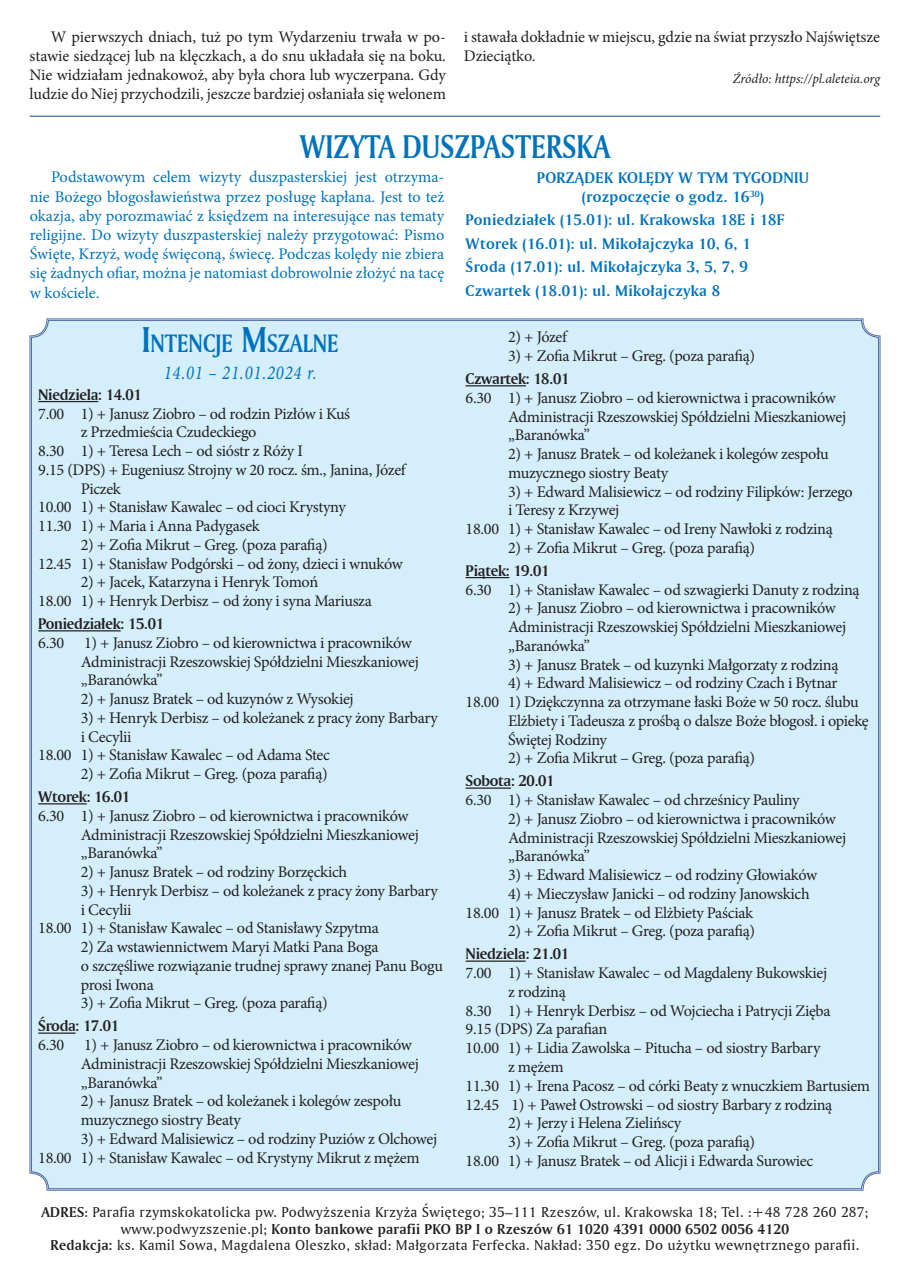
<style>
.page{position:relative;width:910px;height:1280px;background:#fff}
.page>*{position:absolute;margin:0;border:0;box-sizing:border-box;transform-origin:0 0}
.Tytul{font:34.65px "Amerigo L2 Bold A";color:#0072bc;scale:.85 1}
.Tytul-2{font:26.55px "Amerigo L2 Bold A";color:#0072bc;scale:.85 1}
.Tytul-3{font:italic 19.8px "Minion Pro";letter-spacing:.05em;color:#0072bc;scale:.85 1}
.INTENCJE{font:16.2px/18.8px "Minion Pro";letter-spacing:-.02em;color:#231f20}
.tekst{font:16.2px/19.2px "Minion Pro";letter-spacing:-.005em;color:#0072bc;text-align:justify}
.tekst-2{font:16.2px/19.2px "Minion Pro";letter-spacing:-.005em;color:#231f20;text-align:justify}
.Intencja_dien{font:16.2px/19.2px "Amerigo L2 Bold A";letter-spacing:.02em;color:#0072bc;text-align:center}
.Intencja_dien-2{font:16.2px "Amerigo L2 Bold A";letter-spacing:-.02em;color:#231f20}
.tekst-3{font:15px/16.5px "Amerigo L2 Roman A";letter-spacing:.02em;color:#231f20;text-align:center}
.podpis{font:italic 13.5px "Minion Pro";letter-spacing:-.005em;color:#231f20}
.s1{font-size:37.95px}
.s2{font-family:"Amerigo L2 Bold A"}
</style>
<div class="page">
<div style="left:30px;top:318px;width:850px;height:872px;background:#d4effb"></div>
<hr style="left:38px;top:401px;width:60px;height:1px;background:#231f20">
<hr style="left:38px;top:630px;width:83px;height:1px;background:#231f20">
<hr style="left:38px;top:803px;width:49px;height:1px;background:#231f20">
<hr style="left:38px;top:1032px;width:38px;height:2px;background:#231f20">
<hr style="left:466px;top:385px;width:60px;height:1px;background:#231f20">
<hr style="left:466px;top:577px;width:43px;height:1px;background:#231f20">
<hr style="left:466px;top:787px;width:45px;height:2px;background:#231f20">
<hr style="left:466px;top:960px;width:60px;height:2px;background:#231f20">
<hr style="left:30px;top:116px;width:850px;height:1px;background:#163f8a">
<p class="tekst-2" style="left:30px;top:27px;width:418px;text-indent:21px">W pierwszych dniach, tuż po tym Wydarzeniu trwała w po&shy;stawie siedzącej lub na klęczkach, a do snu układała się na boku.<br>Nie widziałam jednakowoż, aby była chora lub wyczerpana. Gdy ludzie do Niej przychodzili, jeszcze bardziej osłaniała się welonem</p>
<p class="tekst-2" style="left:464px;top:27px;width:418px">i stawała dokładnie w miejscu, gdzie na świat przyszło Najświętsze<br>Dzieciątko.</p>
<p class="podpis" style="left:733px;top:70px;width:149px">Źródło: https://pl.aleteia.org</p>
<p class="Tytul" style="left:300px;top:126px;width:48px">WIZYTA</p>
<p class="Tytul" style="left:403px;top:126px;width:43px">DUSZPASTERSKA</p>
<p class="tekst" style="left:30px;top:168px;width:416px;text-indent:21px">Podstawowym celem wizyty duszpasterskiej jest otrzyma&shy;nie Bożego błogosławieństwa przez posługę kapłana. Jest to też okazja, aby porozmawiać z księdzem na interesujące nas tematy religijne. Do wizyty duszpasterskiej należy przygotować: Pismo Święte, Krzyż, wodę święconą, świecę. Podczas kolędy nie zbiera się żadnych ofiar, można je natomiast dobrowolnie złożyć na tacę w kościele.</p>
<p class="Intencja_dien" style="left:537px;top:168px;width:274px">PORZĄDEK KOLĘDY W TYM TYGODNIU (rozpoczęcie o godz. 16<sup>30</sup>)</p>
<p class="Intencja_dien" style="left:466px;top:210px;width:320px">Poniedziałek (15.01): ul. Krakowska 18E i 18F</p>
<p class="Intencja_dien" style="left:466px;top:234px;width:287px">Wtorek (16.01): ul. Mikołajczyka 10, 6, 1</p>
<p class="Intencja_dien" style="left:466px;top:257px;width:284px">Środa (17.01): ul. Mikołajczyka 3, 5, 7, 9</p>
<p class="Intencja_dien" style="left:466px;top:281px;width:256px">Czwartek (18.01): ul. Mikołajczyka 8</p>
<p class="Tytul-2" style="left:142px;top:328px;width:233px"><span class="s1">I</span>NTENCJE <span class="s1">M</span>SZALNE</p>
<p class="Tytul-3" style="left:164px;top:359px;width:182px">14.01 – 21.01.2024 r.</p>
<p class="Intencja_dien-2" style="left:38px;top:385px;width:105px">Niedziela: 14.01</p>
<p class="INTENCJE" style="left:81px;top:404px;width:271px;text-indent:-43px">7.00 1) + Janusz Ziobro – od rodzin Pizłów i Kuś z Przedmieścia Czudeckiego</p>
<p class="INTENCJE" style="left:38px;top:442px;width:266px">8.30 1) + Teresa Lech – od sióstr z Róży I</p>
<p class="INTENCJE" style="left:81px;top:460px;width:326px;text-indent:-43px">9.15 (DPS) + Eugeniusz Strojny w 20 rocz. śm., Janina, Józef<br>Piczek</p>
<p class="INTENCJE" style="left:38px;top:498px;width:309px">10.00 1) + Stanisław Kawalec – od cioci Krystyny</p>
<p class="INTENCJE" style="left:38px;top:517px;width:223px">11.30 1) + Maria i Anna Padygasek</p>
<p class="INTENCJE" style="left:81px;top:535px;width:248px">2) + Zofia Mikrut – Greg. (poza parafią)</p>
<p class="INTENCJE" style="left:38px;top:554px;width:366px">12.45 1) + Stanisław Podgórski – od żony, dzieci i wnuków</p>
<p class="INTENCJE" style="left:81px;top:573px;width:239px">2) + Jacek, Katarzyna i Henryk Tomoń</p>
<p class="INTENCJE" style="left:38px;top:592px;width:335px">18.00 1) + Henryk Derbisz – od żony i syna Mariusza</p>
<p class="Intencja_dien-2" style="left:38px;top:614px;width:127px">Poniedziałek: 15.01</p>
<p class="INTENCJE" style="left:81px;top:633px;width:340px;text-indent:-43px">6.30 1) + Janusz Ziobro – od kierownictwa i pracowników<br>Administracji Rzeszowskiej Spółdzielni Mieszkaniowej „Baranówka”</p>
<p class="INTENCJE" style="left:81px;top:690px;width:274px">2) + Janusz Bratek – od kuzynów z Wysokiej</p>
<p class="INTENCJE" style="left:81px;top:708px;width:359px">3) + Henryk Derbisz – od koleżanek z pracy żony Barbary i Cecylii</p>
<p class="INTENCJE" style="left:38px;top:746px;width:293px">18.00 1) + Stanisław Kawalec – od Adama Stec</p>
<p class="INTENCJE" style="left:81px;top:765px;width:248px">2) + Zofia Mikrut – Greg. (poza parafią)</p>
<p class="Intencja_dien-2" style="left:38px;top:787px;width:93px">Wtorek: 16.01</p>
<p class="INTENCJE" style="left:81px;top:806px;width:340px;text-indent:-43px">6.30 1) + Janusz Ziobro – od kierownictwa i pracowników<br>Administracji Rzeszowskiej Spółdzielni Mieszkaniowej „Baranówka”</p>
<p class="INTENCJE" style="left:81px;top:863px;width:268px">2) + Janusz Bratek – od rodziny Borzęckich</p>
<p class="INTENCJE" style="left:81px;top:881px;width:359px">3) + Henryk Derbisz – od koleżanek z pracy żony Barbary i Cecylii</p>
<p class="INTENCJE" style="left:38px;top:919px;width:342px">18.00 1) + Stanisław Kawalec – od Stanisławy Szpytma</p>
<p class="INTENCJE" style="left:81px;top:938px;width:364px">2) Za wstawiennictwem Maryi Matki Pana Boga<br>o szczęśliwe rozwiązanie trudnej sprawy znanej Panu Bogu prosi Iwona</p>
<p class="INTENCJE" style="left:81px;top:994px;width:248px">3) + Zofia Mikrut – Greg. (poza parafią)</p>
<p class="Intencja_dien-2" style="left:38px;top:1016px;width:82px">Środa: 17.01</p>
<p class="INTENCJE" style="left:81px;top:1036px;width:340px;text-indent:-43px">6.30 1) + Janusz Ziobro – od kierownictwa i pracowników<br>Administracji Rzeszowskiej Spółdzielni Mieszkaniowej „Baranówka”</p>
<p class="INTENCJE" style="left:81px;top:1092px;width:322px">2) + Janusz Bratek – od koleżanek i kolegów zespołu muzycznego siostry Beaty</p>
<p class="INTENCJE" style="left:81px;top:1129px;width:358px">3) + Edward Malisiewicz – od rodziny Puziów z Olchowej</p>
<p class="INTENCJE" style="left:38px;top:1148px;width:383px">18.00 1) + Stanisław Kawalec – od Krystyny Mikrut z mężem</p>
<p class="INTENCJE" style="left:508px;top:328px;width:60px">2) + Józef</p>
<p class="INTENCJE" style="left:508px;top:347px;width:248px">3) + Zofia Mikrut – Greg. (poza parafią)</p>
<p class="Intencja_dien-2" style="left:466px;top:369px;width:105px">Czwartek: 18.01</p>
<p class="INTENCJE" style="left:508px;top:388px;width:340px;text-indent:-43px">6.30 1) + Janusz Ziobro – od kierownictwa i pracowników<br>Administracji Rzeszowskiej Spółdzielni Mieszkaniowej „Baranówka”</p>
<p class="INTENCJE" style="left:508px;top:445px;width:322px">2) + Janusz Bratek – od koleżanek i kolegów zespołu muzycznego siostry Beaty</p>
<p class="INTENCJE" style="left:508px;top:482px;width:346px">3) + Edward Malisiewicz – od rodziny Filipków: Jerzego i Teresy z Krzywej</p>
<p class="INTENCJE" style="left:466px;top:520px;width:369px">18.00 1) + Stanisław Kawalec – od Ireny Nawłoki z rodziną</p>
<p class="INTENCJE" style="left:508px;top:538px;width:248px">2) + Zofia Mikrut – Greg. (poza parafią)</p>
<p class="Intencja_dien-2" style="left:466px;top:561px;width:85px">Piątek: 19.01</p>
<p class="INTENCJE" style="left:466px;top:580px;width:396px">6.30 1) + Stanisław Kawalec – od szwagierki Danuty z rodziną</p>
<p class="INTENCJE" style="left:508px;top:599px;width:340px">2) + Janusz Ziobro – od kierownictwa i pracowników<br>Administracji Rzeszowskiej Spółdzielni Mieszkaniowej „Baranówka”</p>
<p class="INTENCJE" style="left:508px;top:655px;width:332px">3) + Janusz Bratek – od kuzynki Małgorzaty z rodziną</p>
<p class="INTENCJE" style="left:508px;top:674px;width:331px">4) + Edward Malisiewicz – od rodziny Czach i Bytnar</p>
<p class="INTENCJE" style="left:508px;top:693px;width:362px;text-indent:-43px">18.00 1) Dziękczynna za otrzymane łaski Boże w 50 rocz. ślubu<br>Elżbiety i Tadeusza z prośbą o dalsze Boże błogosł. i opiekę<br>Świętej Rodziny</p>
<p class="INTENCJE" style="left:508px;top:749px;width:248px">2) + Zofia Mikrut – Greg. (poza parafią)</p>
<p class="Intencja_dien-2" style="left:466px;top:771px;width:90px">Sobota: 20.01</p>
<p class="INTENCJE" style="left:466px;top:791px;width:335px">6.30 1) + Stanisław Kawalec – od chrześnicy Pauliny</p>
<p class="INTENCJE" style="left:508px;top:809px;width:340px">2) + Janusz Ziobro – od kierownictwa i pracowników<br>Administracji Rzeszowskiej Spółdzielni Mieszkaniowej „Baranówka”</p>
<p class="INTENCJE" style="left:508px;top:866px;width:311px">3) + Edward Malisiewicz – od rodziny Głowiaków</p>
<p class="INTENCJE" style="left:508px;top:884px;width:303px">4) + Mieczysław Janicki – od rodziny Janowskich</p>
<p class="INTENCJE" style="left:466px;top:903px;width:289px">18.00 1) + Janusz Bratek – od Elżbiety Paściak</p>
<p class="INTENCJE" style="left:508px;top:922px;width:248px">2) + Zofia Mikrut – Greg. (poza parafią)</p>
<p class="Intencja_dien-2" style="left:466px;top:944px;width:105px">Niedziela: 21.01</p>
<p class="INTENCJE" style="left:508px;top:964px;width:321px;text-indent:-43px">7.00 1) + Stanisław Kawalec – od Magdaleny Bukowskiej z rodziną</p>
<p class="INTENCJE" style="left:466px;top:1001px;width:367px">8.30 1) + Henryk Derbisz – od Wojciecha i Patrycji Zięba</p>
<p class="INTENCJE" style="left:466px;top:1020px;width:143px">9.15 (DPS) Za parafian</p>
<p class="INTENCJE" style="left:508px;top:1039px;width:314px;text-indent:-43px">10.00 1) + Lidia Zawolska – Pitucha – od siostry Barbary z mężem</p>
<p class="INTENCJE" style="left:466px;top:1076px;width:406px">11.30 1) + Irena Pacosz – od córki Beaty z wnuczkiem Bartusiem</p>
<p class="INTENCJE" style="left:466px;top:1095px;width:368px">12.45 1) + Paweł Ostrowski – od siostry Barbary z rodziną</p>
<p class="INTENCJE" style="left:508px;top:1114px;width:175px">2) + Jerzy i Helena Zielińscy</p>
<p class="INTENCJE" style="left:508px;top:1132px;width:248px">3) + Zofia Mikrut – Greg. (poza parafią)</p>
<p class="INTENCJE" style="left:466px;top:1151px;width:349px">18.00 1) + Janusz Bratek – od Alicji i Edwarda Surowiec</p>
<p class="tekst-3" style="left:41px;top:1204px;width:829px"><span class="s2">ADRES</span>: Parafia rzymskokatolicka pw. Podwyższenia Krzyża Świętego; 35–111 Rzeszów, ul. Krakowska 18; Tel. :+48 728 260 287; www.podwyzszenie.pl; <span class="s2">Konto bankowe parafii PKO BP I o Rzeszów 61 1020 4391 0000 6502 0056 4120</span></p>
<p class="tekst-3" style="left:51px;top:1237px;width:810px"><span class="s2">Redakcja:</span> ks. Kamil Sowa, Magdalena Oleszko, skład: Małgorzata Ferfecka. Nakład: 350 egz. Do użytku wewnętrznego parafii.</p>
</div>
